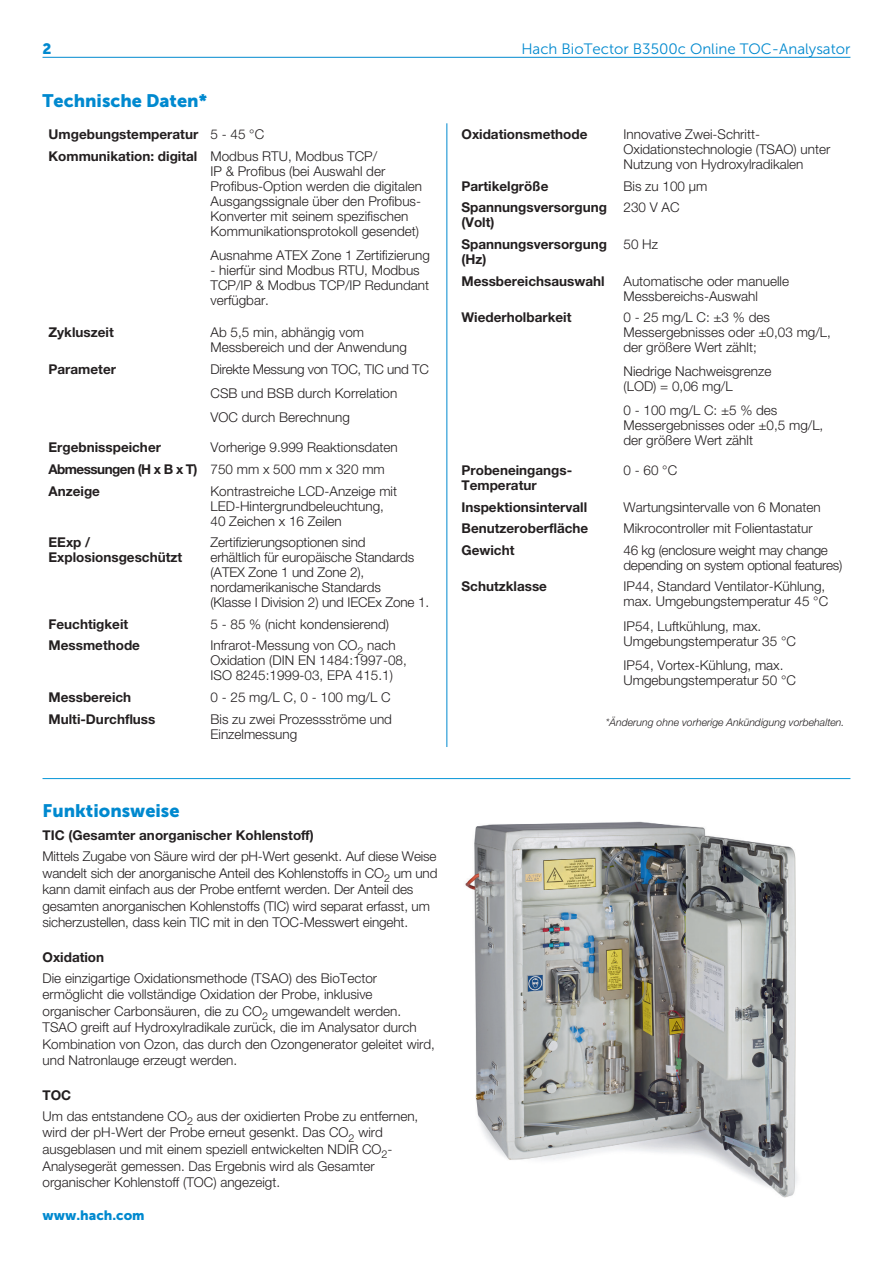
<style>
.page{position:relative;width:893px;height:1263px;background:#fff}
.page>*{position:absolute;margin:0;border:0;box-sizing:border-box;transform-origin:0 0}
.Head_2{font:18px "Museo Sans 900";color:#0089cf}
.Head_3{font:15px "Museo Sans 300";color:#0089cf}
.Head_3-2{font:15px "Museo Sans 900";color:#0089cf}
.Text_1{font:300 13.5px/15px "Helvetica Neue LTW1 G";color:#231f20}
.Head_4_Text_1{font:700 13.5px/15px "Helvetica Neue LTW1 G";color:#231f20}
.Text_1-2{font:300 13.5px/15px "Helvetica Neue LTW1 G";letter-spacing:-.02em;color:#231f20}
.Head_4{font:700 13.5px "Helvetica Neue LTW1 G";color:#231f20}
.Head_4_Text_1-2{font:700 13.5px "Helvetica Neue LTW1 G";letter-spacing:-.04em;color:#231f20}
.Text_1_Color{font:13.5px "Museo Sans 900";color:#0089cf}
.Footnote{font:italic 300 10.5px "Helvetica Neue LTW1 G";color:#231f20}
</style>
<div class="page">
<hr style="left:43px;top:57px;width:807px;height:1px;background:#0089cf">
<img style="left:465px;top:821px;width:332px;height:377px">
<hr style="left:446px;top:123px;width:1px;height:624px;background:#0089cf">
<hr style="left:43px;top:778px;width:807px;height:1px;background:#0696d7">
<p class="Head_3-2" style="left:43px;top:40px;width:11px">2</p>
<p class="Head_3" style="left:521px;top:41px;width:331px">Hach BioTector B3500c Online TOC-Analysator</p>
<p class="Head_2" style="left:43px;top:91px;width:166px">Technische Daten*</p>
<p class="Head_4_Text_1" style="left:49px;top:127px;width:151px">Umgebungstemperatur</p>
<p class="Text_1" style="left:211px;top:127px;width:55px">5 - 45 °C</p>
<p class="Head_4_Text_1" style="left:49px;top:148px;width:150px">Kommunikation: digital</p>
<p class="Text_1" style="left:211px;top:148px;width:213px">Modbus RTU, Modbus TCP/<br>IP &amp; Profibus (bei Auswahl der Profibus-Option werden die digitalen Ausgangssignale über den Profibus-Konverter mit seinem spezifischen Kommunikationsprotokoll gesendet)</p>
<p class="Text_1" style="left:211px;top:247px;width:221px">Ausnahme ATEX Zone 1 Zertifizierung</p>
<p class="Text_1" style="left:211px;top:262px;width:220px">- hierfür sind Modbus RTU, Modbus<br>TCP/IP &amp; Modbus TCP/IP Redundant verfügbar.</p>
<p class="Head_4_Text_1" style="left:49px;top:325px;width:67px">Zykluszeit</p>
<p class="Text_1" style="left:211px;top:325px;width:198px">Ab 5,5 min, abhängig vom<br>Messbereich und der Anwendung</p>
<p class="Head_4_Text_1" style="left:49px;top:362px;width:69px">Parameter</p>
<p class="Text_1-2" style="left:211px;top:362px;width:220px">Direkte Messung von TOC, TIC und TC</p>
<p class="Text_1" style="left:211px;top:386px;width:188px">CSB und BSB durch Korrelation</p>
<p class="Text_1" style="left:211px;top:410px;width:141px">VOC durch Berechnung</p>
<p class="Head_4_Text_1" style="left:49px;top:440px;width:114px">Ergebnisspeicher</p>
<p class="Text_1" style="left:211px;top:440px;width:189px">Vorherige 9.999 Reaktionsdaten</p>
<p class="Head_4_Text_1-2" style="left:49px;top:461px;width:151px">Abmessungen (H x B x T)</p>
<p class="Text_1" style="left:211px;top:461px;width:176px">750 mm x 500 mm x 320 mm</p>
<p class="Head_4_Text_1" style="left:49px;top:483px;width:53px">Anzeige</p>
<p class="Text_1" style="left:211px;top:483px;width:188px">Kontrastreiche LCD-Anzeige mit<br>LED-Hintergrundbeleuchtung,<br>40 Zeichen x 16 Zeilen</p>
<p class="Head_4_Text_1" style="left:49px;top:535px;width:135px">EExp /<br>Explosionsgeschützt</p>
<p class="Text_1" style="left:211px;top:535px;width:220px">Zertifizierungsoptionen sind<br>erhältlich für europäische Standards (ATEX Zone 1 und Zone 2), nordamerikanische Standards<br>(Klasse I Division 2) und IECEx Zone 1.</p>
<p class="Head_4_Text_1" style="left:49px;top:616px;width:81px">Feuchtigkeit</p>
<p class="Text_1" style="left:211px;top:616px;width:180px">5 - 85 % (nicht kondensierend)</p>
<p class="Head_4_Text_1" style="left:49px;top:638px;width:93px">Messmethode</p>
<p class="Text_1" style="left:211px;top:638px;width:198px">Infrarot-Messung von CO<sub>2</sub> nach<br>Oxidation (DIN EN 1484:1997-08,<br>ISO 8245:1999-03, EPA 415.1)</p>
<p class="Head_4_Text_1" style="left:49px;top:690px;width:84px">Messbereich</p>
<p class="Text_1" style="left:211px;top:690px;width:182px">0 - 25 mg/L C, 0 - 100 mg/L C</p>
<p class="Head_4_Text_1" style="left:49px;top:711px;width:108px">Multi-Durchfluss</p>
<p class="Text_1" style="left:211px;top:711px;width:183px">Bis zu zwei Prozessströme und<br>Einzelmessung</p>
<p class="Head_4_Text_1" style="left:461px;top:127px;width:127px">Oxidationsmethode</p>
<p class="Text_1" style="left:623px;top:127px;width:208px">Innovative Zwei-Schritt-<br>Oxidationstechnologie (TSAO) unter<br>Nutzung von Hydroxylradikalen</p>
<p class="Head_4_Text_1" style="left:461px;top:178px;width:88px">Partikelgröße</p>
<p class="Text_1" style="left:623px;top:178px;width:85px">Bis zu 100 µm</p>
<p class="Head_4_Text_1" style="left:461px;top:200px;width:147px">Spannungsversorgung (Volt)</p>
<p class="Text_1" style="left:623px;top:200px;width:58px">230 V AC</p>
<p class="Head_4_Text_1" style="left:461px;top:236px;width:147px">Spannungsversorgung (Hz)</p>
<p class="Text_1" style="left:623px;top:237px;width:36px">50 Hz</p>
<p class="Head_4_Text_1" style="left:461px;top:273px;width:145px">Messbereichsauswahl</p>
<p class="Text_1" style="left:623px;top:273px;width:167px">Automatische oder manuelle<br>Messbereichs-Auswahl</p>
<p class="Head_4_Text_1" style="left:461px;top:310px;width:111px">Wiederholbarkeit</p>
<p class="Text_1" style="left:623px;top:310px;width:209px">0 - 25 mg/L C: ±3 % des<br>Messergebnisses oder ±0,03 mg/L, der größere Wert zählt;</p>
<p class="Text_1" style="left:623px;top:364px;width:149px">Niedrige Nachweisgrenze (LOD) = 0,06 mg/L</p>
<p class="Text_1" style="left:623px;top:403px;width:201px">0 - 100 mg/L C: ±5 % des<br>Messergebnisses oder ±0,5 mg/L, der größere Wert zählt</p>
<p class="Head_4_Text_1" style="left:461px;top:462px;width:112px">Probeneingangs-<br>Temperatur</p>
<p class="Text_1" style="left:623px;top:462px;width:55px">0 - 60 °C</p>
<p class="Head_4_Text_1" style="left:461px;top:499px;width:127px">Inspektionsintervall</p>
<p class="Text_1" style="left:623px;top:499px;width:199px">Wartungsintervalle von 6 Monaten</p>
<p class="Head_4_Text_1" style="left:461px;top:521px;width:128px">Benutzeroberfläche</p>
<p class="Text_1" style="left:623px;top:521px;width:191px">Mikrocontroller mit Folientastatur</p>
<p class="Head_4_Text_1" style="left:461px;top:542px;width:54px">Gewicht</p>
<p class="Text_1-2" style="left:623px;top:542px;width:220px">46 kg (enclosure weight may change depending on system optional features)</p>
<p class="Head_4_Text_1" style="left:461px;top:579px;width:87px">Schutzklasse</p>
<p class="Text_1" style="left:623px;top:579px;width:206px">IP44, Standard Ventilator-Kühlung, max. Umgebungstemperatur 45 °C</p>
<p class="Text_1" style="left:623px;top:618px;width:174px">IP54, Luftkühlung, max.<br>Umgebungstemperatur 35 °C</p>
<p class="Text_1" style="left:623px;top:657px;width:174px">IP54, Vortex-Kühlung, max.<br>Umgebungstemperatur 50 °C</p>
<p class="Footnote" style="left:606px;top:716px;width:240px">*Änderung ohne vorherige Ankündigung vorbehalten.</p>
<p class="Head_2" style="left:43px;top:800px;width:139px">Funktionsweise</p>
<p class="Head_4" style="left:43px;top:827px;width:273px">TIC (Gesamter anorganischer Kohlenstoff)</p>
<p class="Text_1" style="left:43px;top:848px;width:396px;line-height:16.5px">Mittels Zugabe von Säure wird der pH-Wert gesenkt. Auf diese Weise wandelt sich der anorganische Anteil des Kohlenstoffs in CO<sub>2</sub> um und kann damit einfach aus der Probe entfernt werden. Der Anteil des gesamten anorganischen Kohlenstoffs (TIC) wird separat erfasst, um sicherzustellen, dass kein TIC mit in den TOC-Messwert eingeht.</p>
<p class="Head_4" style="left:43px;top:948px;width:63px">Oxidation</p>
<p class="Text_1" style="left:43px;top:970px;width:394px;line-height:16.5px">Die einzigartige Oxidationsmethode (TSAO) des BioTector ermöglicht die vollständige Oxidation der Probe, inklusive organischer Carbonsäuren, die zu CO<sub>2</sub> umgewandelt werden.<br>TSAO greift auf Hydroxylradikale zurück, die im Analysator durch Kombination von Ozon, das durch den Ozongenerator geleitet wird, und Natronlauge erzeugt werden.</p>
<p class="Head_4" style="left:43px;top:1087px;width:30px">TOC</p>
<p class="Text_1" style="left:43px;top:1108px;width:377px;line-height:16.5px">Um das entstandene CO<sub>2</sub> aus der oxidierten Probe zu entfernen, wird der pH-Wert der Probe erneut gesenkt. Das CO<sub>2</sub> wird ausgeblasen und mit einem speziell entwickelten NDIR CO<sub>2</sub>- Analysegerät gemessen. Das Ergebnis wird als Gesamter organischer Kohlenstoff (TOC) angezeigt.</p>
<p class="Text_1_Color" style="left:43px;top:1208px;width:104px">www.hach.com</p>
</div>
